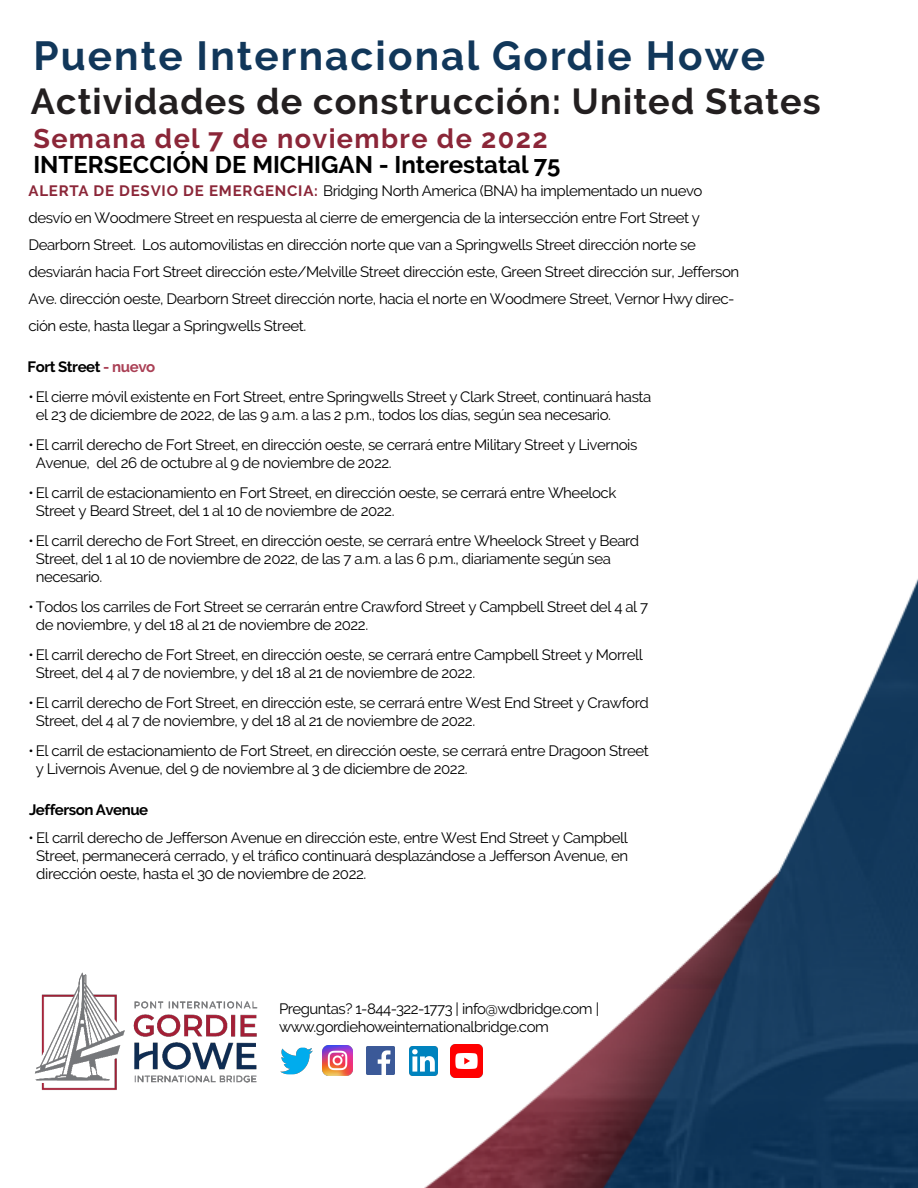
<style>
.page{position:relative;width:918px;height:1188px;background:#fff}
.page>*{position:absolute;margin:0;border:0;box-sizing:border-box;transform-origin:0 0}
.t1{font:700 40.5px "Raleway";letter-spacing:.05em;color:#11375a}
.t2{font:700 36px "Raleway";letter-spacing:.03em;color:#231f20}
.t3{font:700 27px "Raleway";letter-spacing:.05em;color:#8b2638}
.t4{font:700 24px "Raleway";color:#000}
.t5{font:15px/18px "Raleway";letter-spacing:-.03em;color:#000}
.t6{font:15px/27px "Raleway";letter-spacing:-.03em;color:#000}
.t7{font:700 15px "Raleway";letter-spacing:-.03em;color:#000}
.s1{font-weight:700;color:#8b2638}
.s2{color:#aa4055}
.s3{font-style:inherit}
</style>
<div class="page">
<img style="left:325px;top:579px;width:593px;height:609px">
<img style="left:280px;top:1047px;width:33px;height:28px">
<img style="left:367px;top:1047px;width:28px;height:28px">
<img style="left:409px;top:1046px;width:29px;height:29px">
<img style="left:450px;top:1045px;width:32px;height:32px">
<img style="left:322px;top:1046px;width:30px;height:30px">
<img style="left:34px;top:972px;width:224px;height:118px">
<h1 class="t1" style="left:33px;top:33px;width:733px">Puente Internacional Gordie Howe</h1>
<h2 class="t2" style="left:31px;top:80px;width:791px">Actividades de construcción: United States</h2>
<h3 class="t3" style="left:33px;top:123px;width:516px">Semana del 7 de noviembre de 2022</h3>
<h3 class="t4" style="left:33px;top:151px;width:529px">INTERSECCIÓN DE MICHIGAN - Interestatal 75</h3>
<p class="t6" style="left:28px;top:178px;width:712px"><span class="s1">ALERTA DE DESVIO DE EMERGENCIA:</span> Bridging North America (BNA) ha implementado un nuevo desvío en Woodmere Street en respuesta al cierre de emergencia de la intersección entre Fort Street y Dearborn Street. Los automovilistas en dirección norte que van a Springwells Street dirección norte se desviarán hacia Fort Street dirección este/Melville Street dirección este, Green Street dirección sur, Jefferson Ave. dirección oeste, Dearborn Street dirección norte, hacia el norte en Woodmere Street, Vernor Hwy direc&shy;ción este, hasta llegar a Springwells Street.</p>
<p class="t7" style="left:27px;top:359px;width:129px">Fort Street <span class="s2">- nuevo</span></p>
<p class="t6" style="left:36px;top:388px;width:617px;line-height:18px;text-indent:-7px">• El cierre móvil existente en Fort Street, entre Springwells Street y Clark Street, continuará hasta el 23 de diciembre de 2022, de las 9 a.m. a las 2 p.m., todos los días, según sea necesario.</p>
<p class="t6" style="left:36px;top:436px;width:603px;line-height:18px;text-indent:-7px">• El carril derecho de Fort Street, en dirección oeste, se cerrará entre Military Street y Livernois<br>Avenue, del 26 de octubre al 9 de noviembre de 2022.</p>
<p class="t5" style="left:36px;top:484px;width:582px;text-indent:-7px"><span class="s3">•</span> El carril de estacionamiento en Fort Street, en dirección oeste, se cerrará entre Wheelock<br>Street y Beard Street, del 1 al 10 de noviembre de 2022.</p>
<p class="t5" style="left:36px;top:532px;width:605px;text-indent:-7px"><span class="s3">•</span> El carril derecho de Fort Street, en dirección oeste, se cerrará entre Wheelock Street y Beard<br>Street, del 1 al 10 de noviembre de 2022, de las 7 a.m. a las 6 p.m., diariamente según sea necesario.</p>
<p class="t5" style="left:36px;top:598px;width:614px;text-indent:-7px"><span class="s3">•</span> Todos los carriles de Fort Street se cerrarán entre Crawford Street y Campbell Street del 4 al 7 de noviembre, y del 18 al 21 de noviembre de 2022.</p>
<p class="t5" style="left:36px;top:646px;width:609px;text-indent:-7px"><span class="s3">•</span> El carril derecho de Fort Street, en dirección oeste, se cerrará entre Campbell Street y Morrell<br>Street, del 4 al 7 de noviembre, y del 18 al 21 de noviembre de 2022.</p>
<p class="t5" style="left:36px;top:694px;width:615px;text-indent:-7px"><span class="s3">•</span> El carril derecho de Fort Street, en dirección este, se cerrará entre West End Street y Crawford<br>Street, del 4 al 7 de noviembre, y del 18 al 21 de noviembre de 2022.</p>
<p class="t5" style="left:36px;top:742px;width:615px;text-indent:-7px"><span class="s3">•</span> El carril de estacionamiento de Fort Street, en dirección oeste, se cerrará entre Dragoon Street y Livernois Avenue, del 9 de noviembre al 3 de diciembre de 2022.</p>
<p class="t7" style="left:29px;top:801px;width:121px">Jefferson Avenue</p>
<p class="t5" style="left:36px;top:829px;width:593px;text-align:justify;text-indent:-8px"><span class="s3">•</span> El carril derecho de Jefferson Avenue en dirección este, entre West End Street y Campbell Street, permanecerá cerrado, y el tráfico continuará desplazándose a Jefferson Avenue, en dirección oeste, hasta el 30 de noviembre de 2022.</p>
<p class="t6" style="left:279px;top:1000px;width:322px;line-height:18px">Preguntas? 1-844-322-1773 | info@wdbridge.com | www.gordiehoweinternationalbridge.com</p>
</div>
